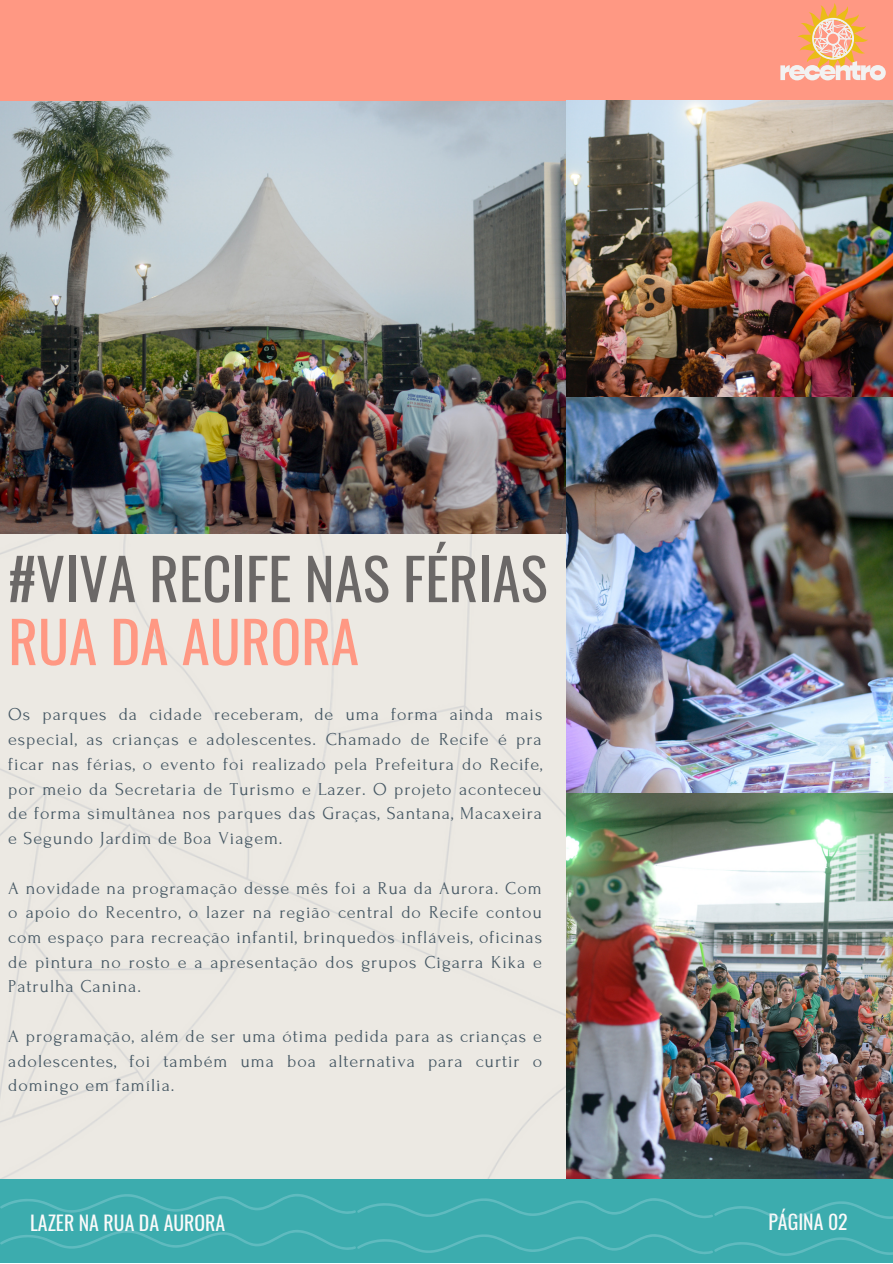
<style>
.page{position:relative;width:893px;height:1264px;background:#fff}
.page>*{position:absolute;margin:0;border:0;box-sizing:border-box;transform-origin:0 0}
.t1{font:57.15px "Oswald";color:#6b6867}
.t2{font:57.15px "Oswald";color:#ff9883}
.t3{font:19.8px "Oswald";color:#fafafa}
.t4{font:18.15px/24.8px "Forum";letter-spacing:.05em;color:#455763;text-align:justify}
</style>
<div class="page">
<div style="left:0;top:533px;width:567px;height:646px;background:#ece9e3"></div>
<img style="left:567px;top:101px;width:325px;height:1078px">
<div style="left:0;top:1179px;width:892px;height:83px;background:#3cacae"></div>
<img style="left:0;top:101px;width:567px;height:432px">
<div style="left:0;top:0;width:892px;height:101px;background:#ff9883"></div>
<svg style="left:780px;top:3px;width:105px;height:77px"></svg>
<svg style="left:0;top:1194px;width:892px;height:26px"></svg>
<svg style="left:0;top:1230px;width:892px;height:26px"></svg>
<h1 class="t1" style="left:8px;top:534px;width:540px">#VIVA RECIFE NAS FÉRIAS</h1>
<h1 class="t2" style="left:8px;top:597px;width:352px">RUA DA AURORA</h1>
<p class="t4" style="left:8px;top:702px;width:535px">Os parques da cidade receberam, de uma forma ainda mais especial, as crianças e adolescentes. Chamado de Recife é pra ficar nas férias, o evento foi realizado pela Prefeitura do Recife, por meio da Secretaria de Turismo e Lazer. O projeto aconteceu de forma simultânea nos parques das Graças, Santana, Macaxeira e Segundo Jardim de Boa Viagem.</p>
<p class="t4" style="left:8px;top:875px;width:535px">A novidade na programação desse mês foi a Rua da Aurora. Com o apoio do Recentro, o lazer na região central do Recife contou com espaço para recreação infantil, brinquedos infláveis, oficinas de pintura no rosto e a apresentação dos grupos Cigarra Kika e Patrulha Canina.</p>
<p class="t4" style="left:8px;top:1024px;width:535px">A programação, além de ser uma ótima pedida para as crianças e adolescentes, foi também uma boa alternativa para curtir o domingo em família.</p>
<p class="t3" style="left:30px;top:1207px;width:197px">LAZER NA RUA DA AURORA</p>
<p class="t3" style="left:768px;top:1206px;width:81px">PÁGINA 02</p>
</div>
